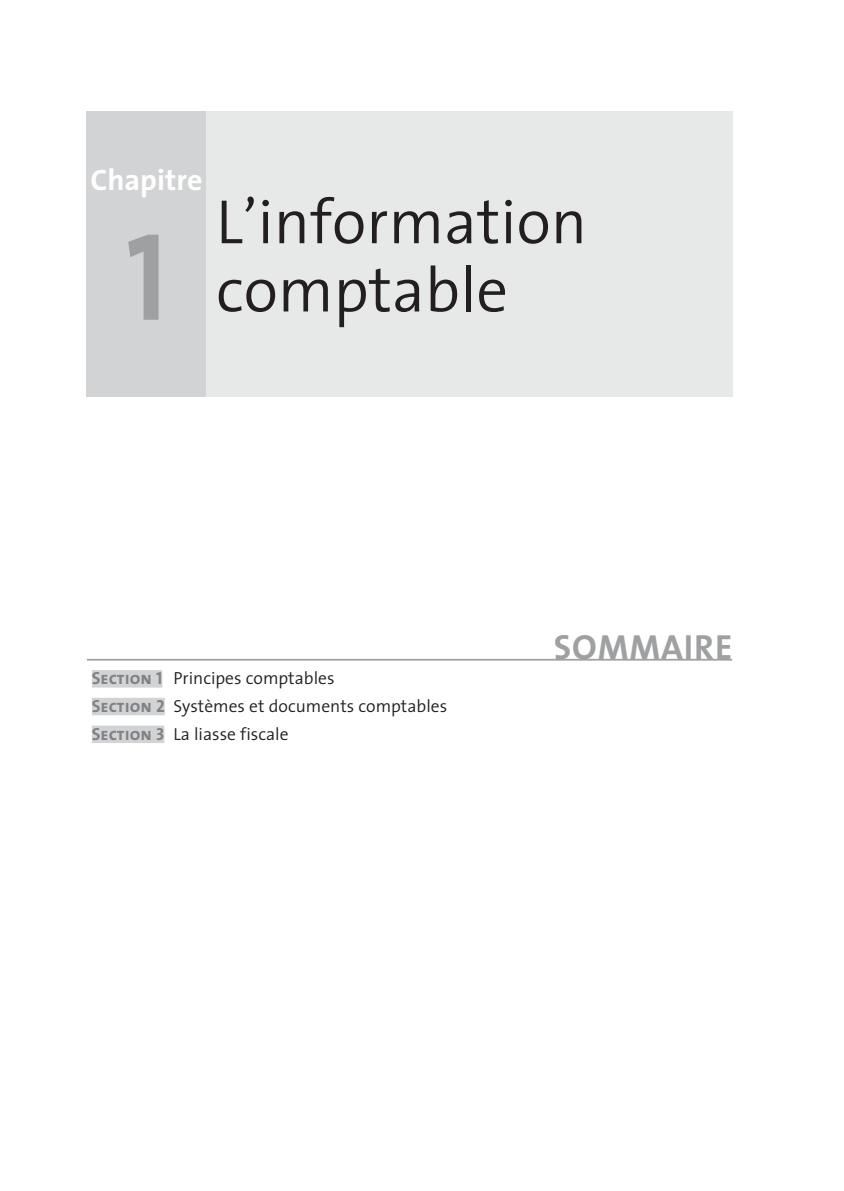
<style>
.page{position:relative;width:844px;height:1191px;background:#fff}
.page>*{position:absolute;margin:0;border:0;box-sizing:border-box;transform-origin:0 0}
.t1{font:300 63px/68.2px "The Sans";color:#231f20}
.t2{font:700 35px "The Sans";letter-spacing:.025em;color:#9ea0a2}
.t3{font:700 29.75px "The Sans";color:#fff}
.t4{font:300 17.5px/27.7px "The Sans";color:#231f20}
.s1{font-family:"The Sans Bold Caps";font-weight:400;font-size:126px;color:#9ea0a2}
.s2{font-family:"The Sans Bold Caps";font-weight:400;color:#808285}
</style>
<div class="page">
<div style="left:206px;top:112px;width:526px;height:285px;background:#e7e8e8"></div>
<div style="left:87px;top:112px;width:119px;height:285px;background:#d1d3d4"></div>
<hr style="left:87px;top:659px;width:645px;height:1px;background:#9ea0a2">
<div style="left:92px;top:670px;width:70px;height:17px;background:#d1d3d4"></div>
<div style="left:92px;top:698px;width:73px;height:17px;background:#d1d3d4"></div>
<div style="left:92px;top:725px;width:72px;height:18px;background:#d1d3d4"></div>
<h3 class="t3" style="left:90px;top:155px;width:113px">Chapitre</h3>
<h1 class="t1" style="left:126px;top:186px;width:462px;text-indent:90px">L’information<br><span class="s1">1</span> comptable</h1>
<p class="t4" style="left:92px;top:664px;width:357px"><span class="s2">Section 1</span> Principes comptables<br><span class="s2">Section 2</span> Systèmes et documents comptables<br><span class="s2">Section 3</span> La liasse fiscale</p>
<h2 class="t2" style="left:553px;top:617px;width:180px">SOMMAIRE</h2>
</div>
